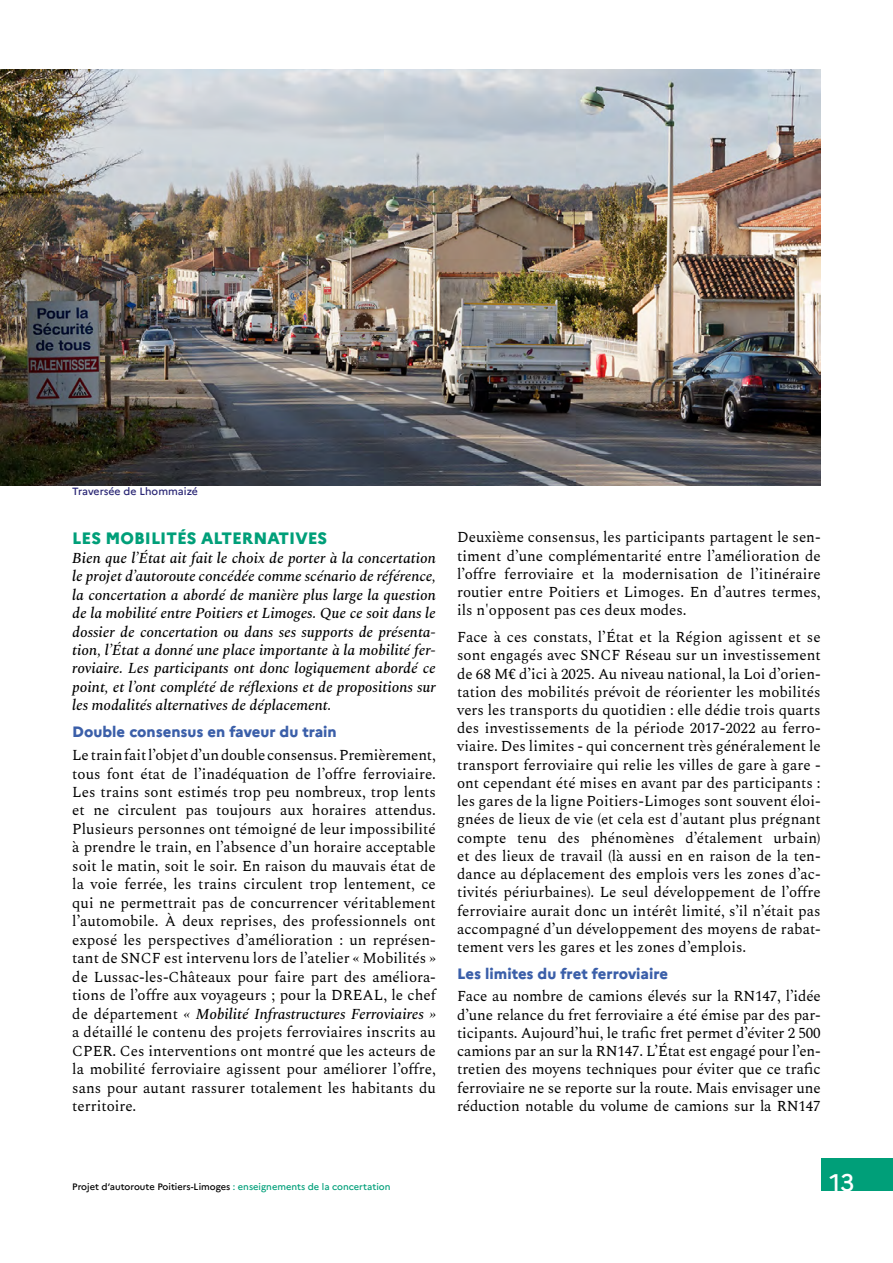
<style>
.page{position:relative;width:893px;height:1263px;background:#fff}
.page>*{position:absolute;margin:0;border:0;box-sizing:border-box;transform-origin:0 0}
.t1{font:500 24px "Marianne";color:#fff}
.t2{font:800 16.5px "Marianne";color:#009f79}
.t3{font:15px/18.3px "Spectral";color:#000;text-align:justify}
.t4{font:italic 500 15px/18.5px "Spectral";color:#000;text-align:justify}
.t5{font:800 15px "Marianne";color:#3b5fa9}
.t6{font:500 10.5px "Marianne";color:#292574}
.t7{font:500 9.3px "Marianne";color:#000}
.s1{font-weight:500;font-style:italic}
.s2{color:#009f79}
</style>
<div class="page">
<div style="left:821px;top:1158px;width:72px;height:33px;background:#009f79"></div>
<img style="left:0;top:69px;width:821px;height:417px">
<p class="t6" style="left:72px;top:485px;width:127px">Traversée de Lhommaizé</p>
<p class="t2" style="left:72px;top:528px;width:257px">LES MOBILITÉS ALTERNATIVES</p>
<p class="t4" style="left:72px;top:547px;width:365px">Bien que l’État ait fait le choix de porter à la concertation le projet d’autoroute concédée comme scénario de référence, la concertation a abordé de manière plus large la question de la mobilité entre Poitiers et Limoges. Que ce soit dans le dossier de concertation ou dans ses supports de présenta&shy;tion, l’État a donné une place importante à la mobilité fer&shy;roviaire. Les participants ont donc logiquement abordé ce point, et l’ont complété de réflexions et de propositions sur les modalités alternatives de déplacement.</p>
<p class="t5" style="left:72px;top:723px;width:266px">Double consensus en faveur du train</p>
<p class="t3" style="left:72px;top:745px;width:365px">Le train fait l’objet d’un double consensus. Premièrement, tous font état de l’inadéquation de l’offre ferroviaire.<br>Les trains sont estimés trop peu nombreux, trop lents et ne circulent pas toujours aux horaires attendus.<br>Plusieurs personnes ont témoigné de leur impossibilité à prendre le train, en l’absence d’un horaire acceptable soit le matin, soit le soir. En raison du mauvais état de la voie ferrée, les trains circulent trop lentement, ce qui ne permettrait pas de concurrencer véritablement l’automobile. À deux reprises, des professionnels ont exposé les perspectives d’amélioration : un représen&shy;tant de SNCF est intervenu lors de l’atelier « Mobilités » de Lussac-les-Châteaux pour faire part des améliora&shy;tions de l’offre aux voyageurs ; pour la DREAL, le chef de département <span class="s1">« Mobilité Infrastructures Ferroviaires » </span>a détaillé le contenu des projets ferroviaires inscrits au CPER. Ces interventions ont montré que les acteurs de la mobilité ferroviaire agissent pour améliorer l’offre, sans pour autant rassurer totalement les habitants du territoire.</p>
<p class="t3" style="left:457px;top:527px;width:365px">Deuxième consensus, les participants partagent le sen&shy;timent d’une complémentarité entre l’amélioration de l’offre ferroviaire et la modernisation de l’itinéraire routier entre Poitiers et Limoges. En d’autres termes, ils n'opposent pas ces deux modes.</p>
<p class="t3" style="left:457px;top:627px;width:365px">Face à ces constats, l’État et la Région agissent et se sont engagés avec SNCF Réseau sur un investissement de 68 M€ d’ici à 2025. Au niveau national, la Loi d’orien&shy;tation des mobilités prévoit de réorienter les mobilités vers les transports du quotidien : elle dédie trois quarts des investissements de la période 2017-2022 au ferro&shy;viaire. Des limites - qui concernent très généralement le transport ferroviaire qui relie les villes de gare à gare - ont cependant été mises en avant par des participants : les gares de la ligne Poitiers-Limoges sont souvent éloi&shy;gnées de lieux de vie (et cela est d'autant plus prégnant compte tenu des phénomènes d’étalement urbain) et des lieux de travail (là aussi en en raison de la ten&shy;dance au déplacement des emplois vers les zones d’ac&shy;tivités périurbaines). Le seul développement de l’offre ferroviaire aurait donc un intérêt limité, s’il n’était pas accompagné d’un développement des moyens de rabat&shy;tement vers les gares et les zones d’emplois.</p>
<p class="t5" style="left:457px;top:964px;width:213px">Les limites du fret ferroviaire</p>
<p class="t3" style="left:457px;top:986px;width:365px">Face au nombre de camions élevés sur la RN147, l’idée d’une relance du fret ferroviaire a été émise par des par&shy;ticipants. Aujourd’hui, le trafic fret permet d’éviter 2 500 camions par an sur la RN147. L’État est engagé pour l’en&shy;tretien des moyens techniques pour éviter que ce trafic ferroviaire ne se reporte sur la route. Mais envisager une réduction notable du volume de camions sur la RN147</p>
<p class="t7" style="left:72px;top:1181px;width:320px">Projet d’autoroute Poitiers-Limoges <span class="s2">: enseignements de la concertation</span></p>
<h1 class="t1" style="left:829px;top:1168px;width:27px">13</h1>
</div>
